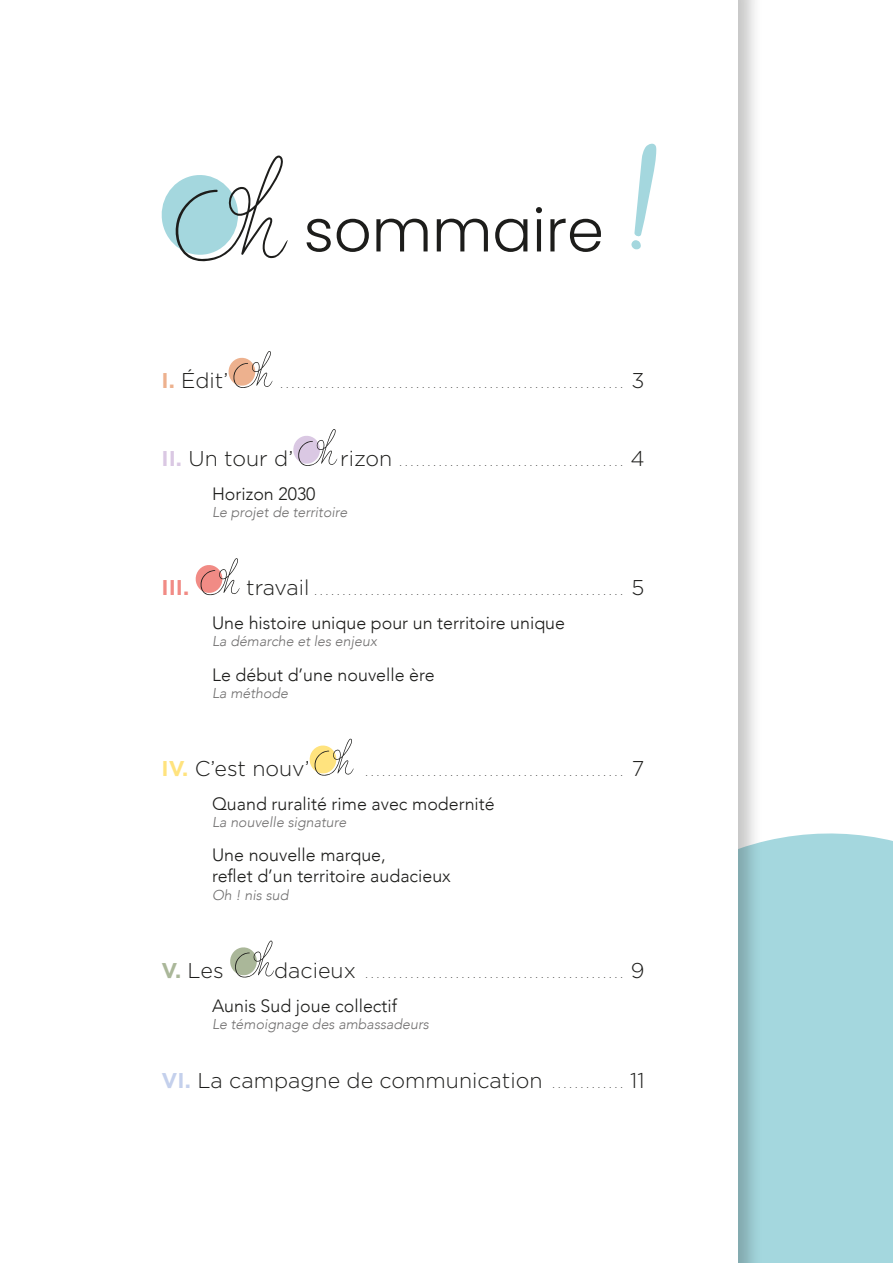
<style>
.page{position:relative;width:893px;height:1263px;background:#fff}
.page>*{position:absolute;margin:0;border:0;box-sizing:border-box;transform-origin:0 0}
.t1{font:300 58.95px "Poppins";color:#1d1d1b}
.t2{font:300 21.45px "Gotham";color:#1d1d1b}
.t3{font:700 21.45px "Gotham";color:#f18b85}
.t4{font:300 17.85px/21.5px "Avenir";color:#1d1d1b}
.t5{font:italic 300 14.25px "Avenir";color:#706f6f}
.t6{font:300 10.65px "Gotham";color:#1d1d1b}
.s1{font-weight:700;color:#edb18e}
.s2{font-size:21.45px}
.s3{font-weight:700;color:#dac8e3}
.s4{font-weight:700;color:#ffe37e}
.s5{font-weight:700;color:#aab799}
.s6{font-weight:700;color:#c4d0ec}
.s7{font-size:10.65px}
</style>
<div class="page">
<div style="left:763px;top:833px;width:130px;height:430px;background:#a4d7de"></div>
<div style="left:0;top:0;width:763px;height:1263px;background:#1d1d1b;opacity:.25"></div>
<div style="left:0;top:0;width:737px;height:1263px;background:#fff"></div>
<svg style="left:228px;top:351px;width:45px;height:37px"></svg>
<svg style="left:293px;top:429px;width:44px;height:37px"></svg>
<svg style="left:195px;top:558px;width:45px;height:37px"></svg>
<svg style="left:309px;top:739px;width:45px;height:37px"></svg>
<svg style="left:230px;top:940px;width:44px;height:38px"></svg>
<svg style="left:631px;top:143px;width:25px;height:106px"></svg>
<svg style="left:161px;top:155px;width:127px;height:107px"></svg>
<h1 class="t1" style="left:304px;top:197px;width:302px">sommaire</h1>
<h2 class="t2" style="left:162px;top:367px;width:68px"><span class="s1">I.</span> Édit’</h2>
<p class="t6" style="left:281px;top:377px;width:365px">. . . . . . . . . . . . . . . . . . . . . . . . . . . . . . . . . . . . . . . . . . . . . . . . . . . . . . . . . . . . . <span class="s2">3</span></p>
<h2 class="t2" style="left:162px;top:445px;width:133px"><span class="s3">II.</span> Un tour d’</h2>
<p class="t6" style="left:340px;top:455px;width:306px"><span class="s2">rizon</span> . . . . . . . . . . . . . . . . . . . . . . . . . . . . . . . . . . . . . . . <span class="s2">4</span></p>
<h3 class="t4" style="left:212px;top:483px;width:105px">Horizon 2030</h3>
<h3 class="t5" style="left:212px;top:504px;width:137px">Le projet de territoire</h3>
<h2 class="t3" style="left:162px;top:573px;width:29px">III.</h2>
<p class="t6" style="left:246px;top:585px;width:400px"><span class="s2">travail</span> . . . . . . . . . . . . . . . . . . . . . . . . . . . . . . . . . . . . . . . . . . . . . . . . . . . . . . <span class="s2">5</span></p>
<h3 class="t4" style="left:212px;top:612px;width:354px">Une histoire unique pour un territoire unique</h3>
<h3 class="t5" style="left:212px;top:633px;width:166px">La démarche et les enjeux</h3>
<h3 class="t4" style="left:212px;top:664px;width:224px">Le début d’une nouvelle ère</h3>
<h3 class="t5" style="left:212px;top:684px;width:78px">La méthode</h3>
<h2 class="t2" style="left:162px;top:754px;width:150px"><span class="s4">IV.</span> C’est nouv’</h2>
<p class="t6" style="left:366px;top:765px;width:280px">. . . . . . . . . . . . . . . . . . . . . . . . . . . . . . . . . . . . . . . . . . . . . <span class="s2">7</span></p>
<h3 class="t4" style="left:212px;top:793px;width:284px">Quand ruralité rime avec modernité</h3>
<h3 class="t5" style="left:212px;top:813px;width:136px">La nouvelle signature</h3>
<h3 class="t4" style="left:212px;top:844px;width:240px">Une nouvelle marque,<br>reflet d’un territoire audacieux</h3>
<h3 class="t5" style="left:212px;top:886px;width:78px">Oh ! nis sud</h3>
<h2 class="t2" style="left:162px;top:956px;width:64px"><span class="s5">V.</span> Les</h2>
<p class="t6" style="left:274px;top:967px;width:372px"><span class="s2">dacieux</span> . . . . . . . . . . . . . . . . . . . . . . . . . . . . . . . . . . . . . . . . . . . . . <span class="s2">9</span></p>
<h3 class="t4" style="left:212px;top:995px;width:186px">Aunis Sud joue collectif</h3>
<h3 class="t5" style="left:212px;top:1015px;width:218px">Le témoignage des ambassadeurs</h3>
<h2 class="t2" style="left:162px;top:1067px;width:484px"><span class="s6">VI.</span> La campagne de communication <span class="s7">. . . . . . . . . . . .</span> 11</h2>
</div>
